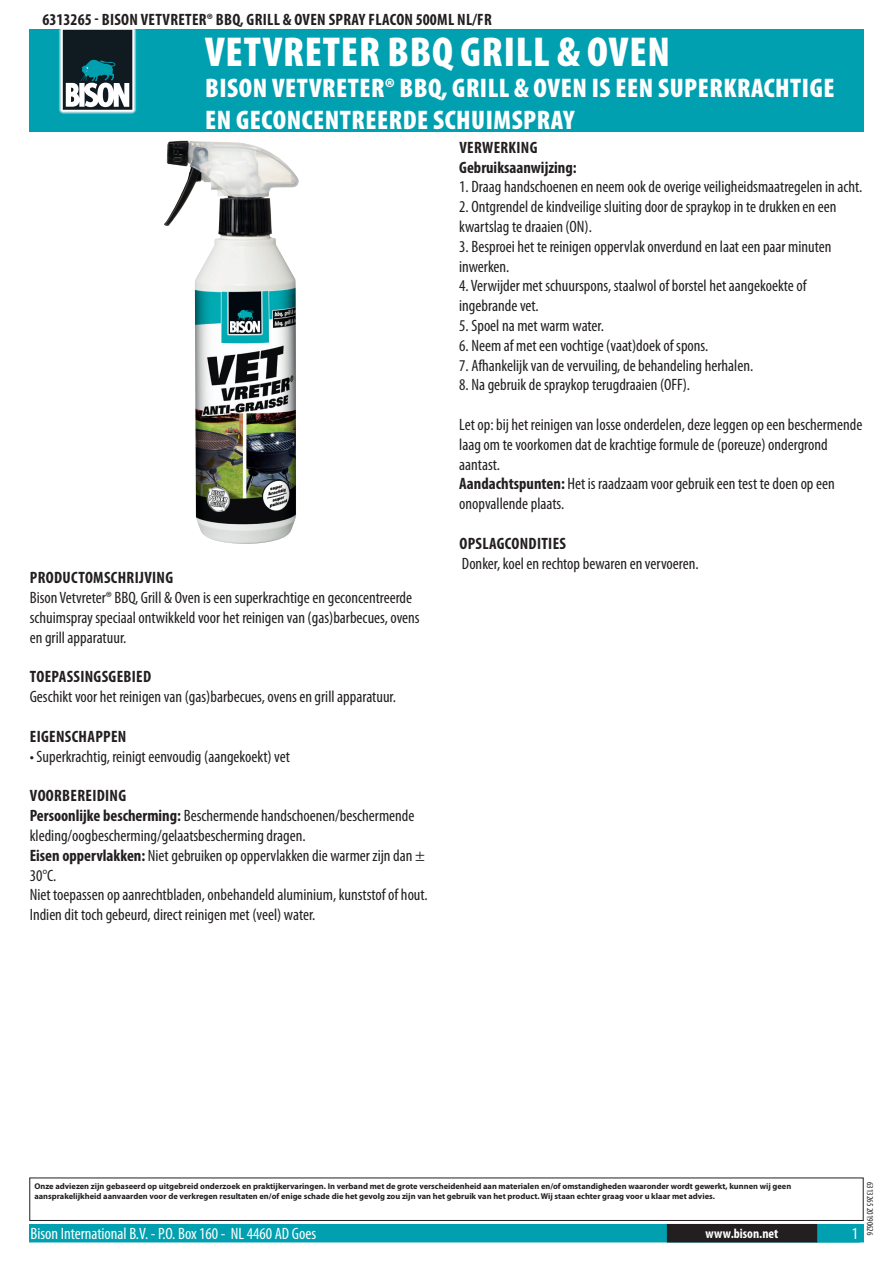
<style>
.page{position:relative;width:893px;height:1263px;background:#fff}
.page>*{position:absolute;margin:0;border:0;box-sizing:border-box;transform-origin:0 0}
.t1{font:900 condensed 42px "Myriad Pro";letter-spacing:.02em;color:#fff}
.t2{font:900 condensed 27px/32.4px "Myriad Pro";letter-spacing:.02em;color:#fff}
.t3{font:condensed 16.5px/19.8px "Myriad Pro";color:#231f20}
.t4{font:700 condensed 16.5px/19.8px "Myriad Pro";letter-spacing:.02em;color:#231f20}
.t5{font:condensed 16.5px "Myriad Pro";color:#fff}
.t6{font:700 condensed 13.5px "Myriad Pro";color:#fff}
.t7{font:condensed 9px "Myriad Pro";color:#231f20}
.t8{font:700 8.4px/10.1px "Myriad Pro";color:#231f20}
.s1{font-weight:700}
</style>
<div class="page">
<div style="left:30px;top:1225px;width:833px;height:17px;background:#00a0b0"></div>
<div style="left:29px;top:1224px;width:835px;height:18px;border:2px solid #00a0b0"></div>
<div style="left:816px;top:1224px;width:44px;height:18px;border:2px solid #00a0b0"></div>
<div style="left:668px;top:1225px;width:148px;height:17px;background:#231f20"></div>
<div style="left:667px;top:1224px;width:150px;height:18px;border:2px solid #231f20"></div>
<div style="left:29px;top:1177px;width:835px;height:44px;border:1px solid #231f20"></div>
<div style="left:30px;top:30px;width:834px;height:102px;background:#00a0b0"></div>
<svg style="left:59px;top:30px;width:78px;height:84px;background:#516970"></svg>
<img style="left:164px;top:140px;width:135px;height:404px">
<p class="t4" style="left:43px;top:9px;width:450px">6313265 - BISON VETVRETER® BBQ, GRILL &amp; OVEN SPRAY FLACON 500ML NL/FR</p>
<h1 class="t1" style="left:205px;top:25px;width:466px">VETVRETER BBQ GRILL &amp; OVEN</h1>
<h2 class="t2" style="left:205px;top:71px;width:631px">BISON VETVRETER® BBQ, GRILL &amp; OVEN IS EEN SUPERKRACHTIGE<br>EN GECONCENTREERDE SCHUIMSPRAY</h2>
<p class="t4" style="left:30px;top:568px;width:144px">PRODUCTOMSCHRIJVING</p>
<p class="t3" style="left:30px;top:588px;width:391px">Bison Vetvreter® BBQ, Grill &amp; Oven is een superkrachtige en geconcentreerde schuimspray speciaal ontwikkeld voor het reinigen van (gas)barbecues, ovens en grill apparatuur.</p>
<p class="t4" style="left:30px;top:667px;width:123px">TOEPASSINGSGEBIED</p>
<p class="t3" style="left:30px;top:687px;width:368px">Geschikt voor het reinigen van (gas)barbecues, ovens en grill apparatuur.</p>
<p class="t4" style="left:30px;top:726px;width:98px">EIGENSCHAPPEN</p>
<p class="t3" style="left:30px;top:746px;width:262px">• Superkrachtig, reinigt eenvoudig (aangekoekt) vet</p>
<p class="t3" style="left:30px;top:786px;width:399px"><span class="s1">VOORBEREIDING<br>PERSOONLIJKE BESCHERMING:</span> Beschermende handschoenen/beschermende kleding/oogbescherming/gelaatsbescherming dragen.<br><span class="s1">EISEN OPPERVLAKKEN:</span> Niet gebruiken op oppervlakken die warmer zijn dan ± 30°C.<br>Niet toepassen op aanrechtbladen, onbehandeld aluminium, kunststof of hout.<br>Indien dit toch gebeurd, direct reinigen met (veel) water.</p>
<p class="t4" style="left:459px;top:137px;width:119px">VERWERKING<br>GEBRUIKSAANWIJZING:</p>
<p class="t3" style="left:459px;top:177px;width:404px">1. Draag handschoenen en neem ook de overige veiligheidsmaatregelen in acht.</p>
<p class="t3" style="left:459px;top:197px;width:379px">2. Ontgrendel de kindveilige sluiting door de spraykop in te drukken en een kwartslag te draaien (ON).</p>
<p class="t3" style="left:459px;top:236px;width:374px">3. Besproei het te reinigen oppervlak onverdund en laat een paar minuten inwerken.</p>
<p class="t3" style="left:459px;top:276px;width:349px">4. Verwijder met schuurspons, staalwol of borstel het aangekoekte of ingebrande vet.</p>
<p class="t3" style="left:459px;top:315px;width:146px">5. Spoel na met warm water.</p>
<p class="t3" style="left:459px;top:335px;width:251px">6. Neem af met een vochtige (vaat)doek of spons.</p>
<p class="t3" style="left:459px;top:355px;width:296px">7. Afhankelijk van de vervuiling, de behandeling herhalen.</p>
<p class="t3" style="left:459px;top:375px;width:232px">8. Na gebruik de spraykop terugdraaien (OFF).</p>
<p class="t3" style="left:459px;top:414px;width:405px">Let op: bij het reinigen van losse onderdelen, deze leggen op een beschermende laag om te voorkomen dat de krachtige formule de (poreuze) ondergrond aantast.<br><span class="s1">AANDACHTSPUNTEN:</span> Het is raadzaam voor gebruik een test te doen op een onopvallende plaats.</p>
<p class="t4" style="left:459px;top:533px;width:108px">OPSLAGCONDITIES</p>
<p class="t3" style="left:462px;top:553px;width:238px">Donker, koel en rechtop bewaren en vervoeren.</p>
<p class="t8" style="left:34px;top:1181px;width:758px">Onze adviezen zijn gebaseerd op uitgebreid onderzoek en praktijkervaringen. In verband met de grote verscheidenheid aan materialen en/of omstandigheden waaronder wordt gewerkt, kunnen wij geen aansprakelijkheid aanvaarden voor de verkregen resultaten en/of enige schade die het gevolg zou zijn van het gebruik van het product. Wij staan echter graag voor u klaar met advies.</p>
<p class="t5" style="left:31px;top:1224px;width:287px">Bison International B.V. - P.O. Box 160 - NL 4460 AD Goes</p>
<p class="t6" style="left:706px;top:1225px;width:74px">WWW.BISON.NET</p>
<p class="t5" style="left:852px;top:1224px;width:8px">1</p>
<p class="t7" style="left:875px;top:1182px;width:55px;rotate:90deg">6313265 20190626</p>
</div>
